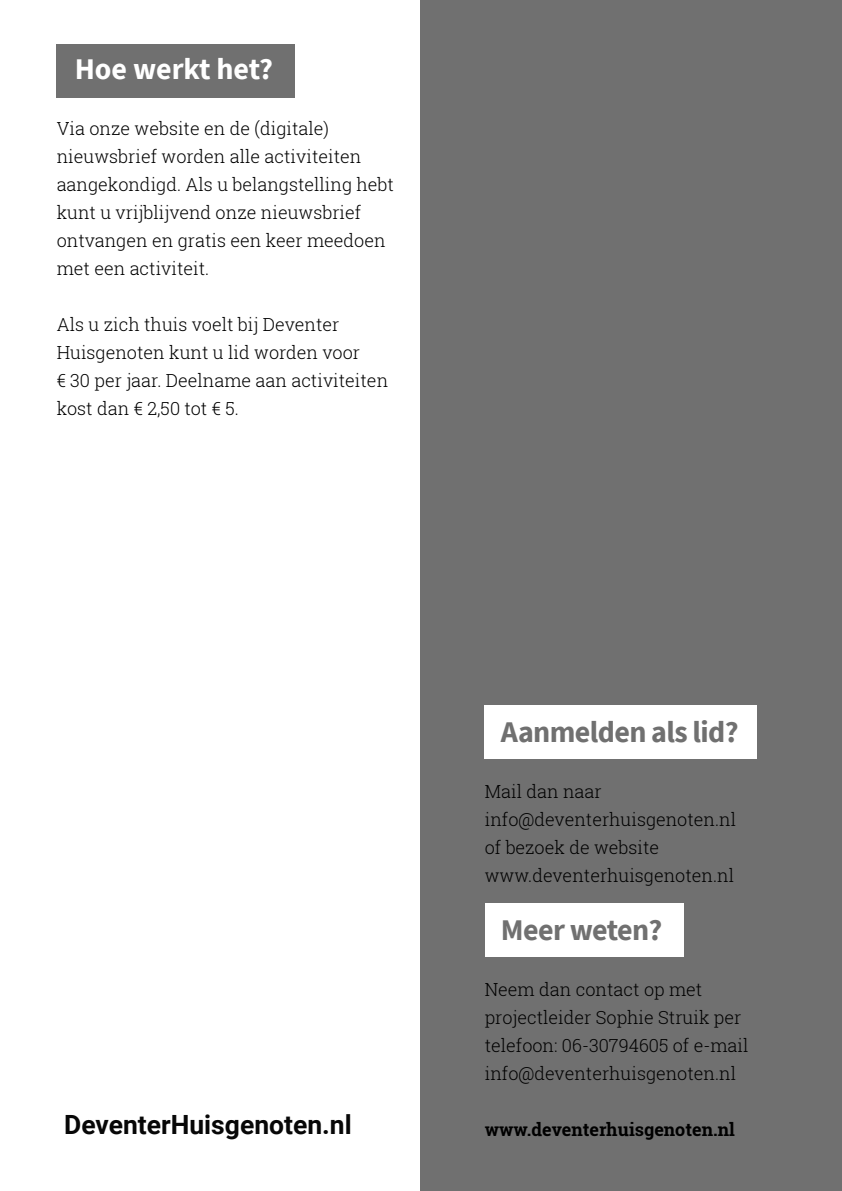
<style>
.page{position:relative;width:842px;height:1191px;background:#fff}
.page>*{position:absolute;margin:0;border:0;box-sizing:border-box;transform-origin:0 0}
.t1{font:700 30px "Source Sans Pro";letter-spacing:-.02em;color:#707070}
.t2{font:700 30px "Source Sans Pro";color:#fff}
.t3{font:700 26.4px "Roboto";color:#070707}
.t4{font:300 18px/28px "Roboto Slab";color:#000}
.t5{font:700 18px "Roboto Slab";color:#000}
</style>
<div class="page">
<div style="left:421px;top:0;width:421px;height:1191px;background:#707070"></div>
<div style="left:57px;top:44px;width:238px;height:54px;background:#707070"></div>
<div style="left:485px;top:704px;width:272px;height:54px;background:#fff"></div>
<div style="left:485px;top:902px;width:198px;height:54px;background:#fff"></div>
<h1 class="t2" style="left:75px;top:49px;width:200px">Hoe werkt het?</h1>
<p class="t4" style="left:57px;top:114px;width:339px">Via onze website en de (digitale) nieuwsbrief worden alle activiteiten aangekondigd. Als u belangstelling hebt kunt u vrijblijvend onze nieuwsbrief ontvangen en gratis een keer meedoen met een activiteit.</p>
<p class="t4" style="left:57px;top:310px;width:333px">Als u zich thuis voelt bij Deventer<br>Huisgenoten kunt u lid worden voor<br>€ 30 per jaar. Deelname aan activiteiten kost dan € 2,50 tot € 5.</p>
<h2 class="t3" style="left:64px;top:1106px;width:289px">DeventerHuisgenoten.nl</h2>
<h1 class="t1" style="left:501px;top:711px;width:239px">Aanmelden als lid?</h1>
<p class="t4" style="left:485px;top:776px;width:253px">Mail dan naar info@deventerhuisgenoten.nl of bezoek de website www.deventerhuisgenoten.nl</p>
<h1 class="t1" style="left:501px;top:909px;width:163px">Meer weten?</h1>
<p class="t4" style="left:485px;top:974px;width:265px">Neem dan contact op met projectleider Sophie Struik per telefoon: 06-30794605 of e-mail info@deventerhuisgenoten.nl</p>
<p class="t5" style="left:485px;top:1116px;width:252px">www.deventerhuisgenoten.nl</p>
</div>
